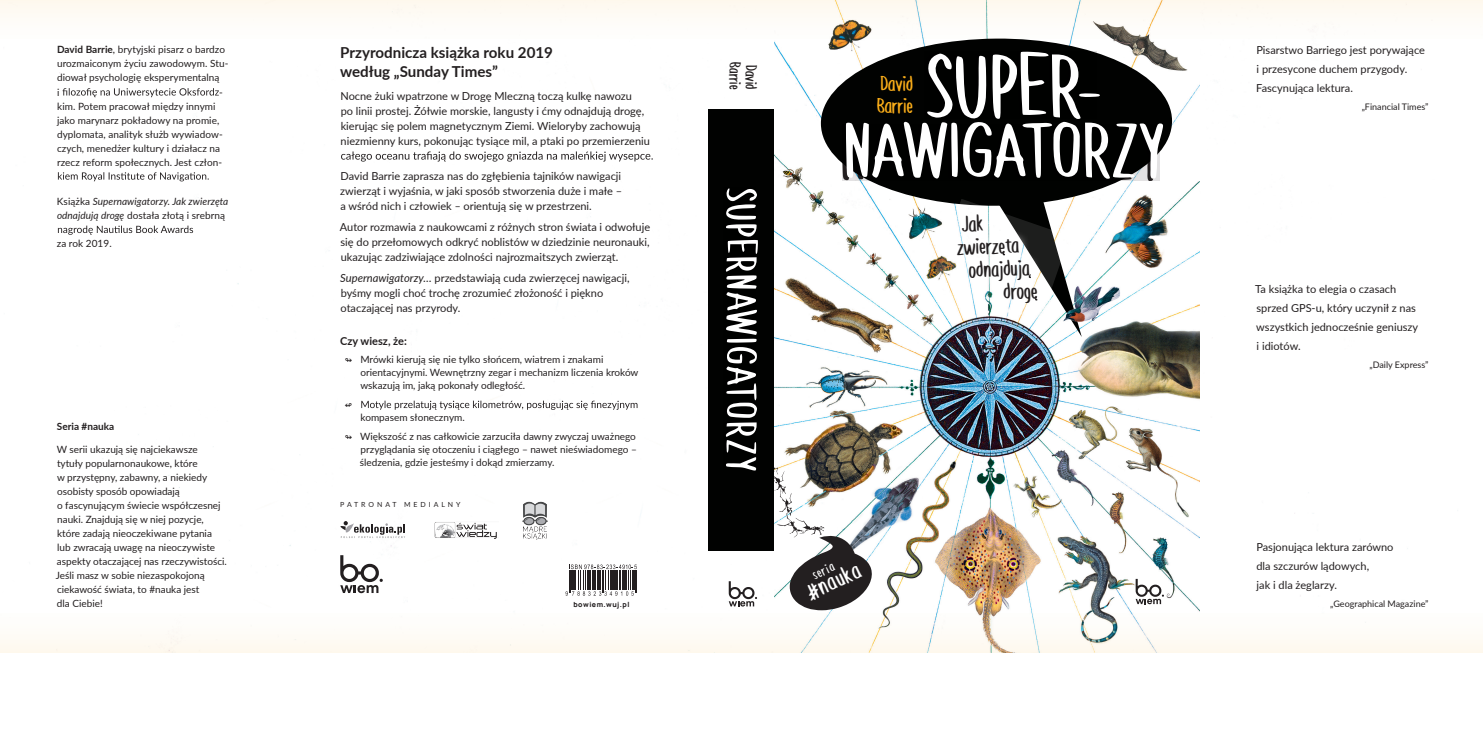
<style>
.page{position:relative;width:1483px;height:752px;background:#fff}
.page>*{position:absolute;margin:0;border:0;box-sizing:border-box;transform-origin:0 0}
.t1{font:111.7px "Bruzh";letter-spacing:.015em;color:#fff}
.t2{font:97.2px "Bruzh";letter-spacing:.015em;color:#fff}
.t3{font:53.2px "Bruzh";letter-spacing:.04em;color:#fff;scale:1.05 1}
.t4{font:30px "Bruzh";color:#fff}
.t5{font:27.5px "Bruzh";color:#231f20}
.t6{font:26.4px/21.9px "Bruzh";color:#faad19}
.t7{font:20px "Bruzh";color:#231f20}
.t8{font:17px "Bruzh";color:#fff}
.t9{font:700 15.1px/19px "Lato";color:#231f20}
.t10{font:11px/15px "Lato";color:#231f20}
.t11{font:700 11px "Lato";color:#231f20}
.t12{font:10px/14px "Lato";color:#231f20}
.t13{font:italic 10px/14px "Lato";letter-spacing:.005em;color:#231f20}
.t14{font:700 10px "Lato";color:#231f20}
.t15{font:9px "Lato";color:#231f20}
.t16{font:7px "Lato";letter-spacing:.42em;color:#231f20}
.t17{font:800 7px "Manrope";letter-spacing:.075em;color:#231f20}
.s1{font-weight:700}
.s2{font-style:normal}
.s3{font-style:italic;font-size:11.2px}
</style>
<div class="page">
<svg style="left:341px;top:151px;width:312px;height:10px"></svg>
<svg style="left:361px;top:400px;width:276px;height:9px"></svg>
<svg style="left:340px;top:521px;width:65px;height:16px"></svg>
<svg style="left:63px;top:88px;width:156px;height:9px"></svg>
<svg style="left:58px;top:172px;width:151px;height:9px"></svg>
<svg style="left:58px;top:225px;width:135px;height:10px"></svg>
<img style="left:523px;top:501px;width:24px;height:38px">
<img style="left:434px;top:522px;width:63px;height:16px">
<img style="left:774px;top:41px;width:425px;height:572px">
<svg style="left:820px;top:39px;width:352px;height:167px;fill:#010201"></svg>
<div style="left:924px;top:51px;width:172px;height:67px;background:#000100"></div>
<svg style="left:842px;top:124px;width:318px;height:57px;background:#0c0c0c"></svg>
<img style="left:1081px;top:268px;width:47px;height:62px">
<div style="left:709px;top:109px;width:65px;height:441px;background:#010201"></div>
<div style="left:0;top:0;width:1483px;height:39px;background:#fefcf7"></div>
<div style="left:0;top:613px;width:1483px;height:39px;background:#fefcf7"></div>
<svg style="left:769px;top:463px;width:103px;height:147px"></svg>
<svg style="left:1135px;top:578px;width:29px;height:26px"></svg>
<svg style="left:340px;top:555px;width:43px;height:38px"></svg>
<svg style="left:729px;top:581px;width:28px;height:25px"></svg>
<svg style="left:565px;top:564px;width:72px;height:32px"></svg>
<svg style="left:932px;top:122px;width:149px;height:215px"></svg>
<p class="t12" style="left:57px;top:42px;width:173px"><span class="s1">David Barrie</span>, brytyjski pisarz o bardzo urozmaiconym życiu zawodowym. Stu&shy;diował psychologię eksperymentalną<br>i</p>
<p class="t12" style="left:219px;top:84px;width:5px">-</p>
<p class="t12" style="left:57px;top:98px;width:167px">kim. Potem pracował między innymi jako marynarz pokładowy na promie, dyplomata, analityk służb wywiadow&shy;czych, menedżer kultury i działacz na rzecz reform społecznych. Jest człon-</p>
<p class="t13" style="left:57px;top:194px;width:173px"><span class="s2">Książka</span> Supernawigatorzy. Jak zwierzęta odnajdują drogę <span class="s2">dostała złotą i srebrną</span></p>
<p class="t12" style="left:57px;top:236px;width:56px">za rok 2019.</p>
<p class="t14" style="left:57px;top:419px;width:59px">Seria #nauka</p>
<p class="t12" style="left:56px;top:441px;width:173px">W serii ukazują się najciekawsze<br>tytuły popularnonaukowe, które<br>w przystępny, zabawny, a niekiedy osobisty sposób opowiadają<br>o fascynującym świecie współczesnej nauki. Znajdują się w niej pozycje, które zadają nieoczekiwane pytania<br>lub zwracają uwagę na nieoczywiste aspekty otaczającej nas rzeczywistości.<br>Jeśli masz w sobie niezaspokojoną ciekawość świata, to #nauka jest<br>dla Ciebie!</p>
<h3 class="t9" style="left:340px;top:42px;width:214px">Przyrodnicza książka roku 2019 według „Sunday Times”</h3>
<p class="t10" style="left:340px;top:87px;width:311px">Nocne żuki wpatrzone w Drogę Mleczną toczą kulkę nawozu<br>po linii prostej. Żółwie morskie, langusty i ćmy odnajdują drogę, kierując się polem magnetycznym Ziemi. Wieloryby zachowują niezmienny kurs, pokonując tysiące mil, a ptaki po przemierzeniu</p>
<p class="t10" style="left:340px;top:168px;width:283px;text-align:justify">David Barrie zaprasza nas do zgłębienia tajników nawigacji zwierząt i wyjaśnia, w jaki sposób stworzenia duże i małe – a wśród nich i człowiek ‒ orientują się w przestrzeni.</p>
<p class="t10" style="left:340px;top:219px;width:312px;text-align:justify">Autor rozmawia z naukowcami z różnych stron świata i odwołuje się do przełomowych odkryć noblistów w dziedzinie neuronauki, ukazując zadziwiające zdolności najrozmaitszych zwierząt.</p>
<p class="t10" style="left:340px;top:269px;width:291px"><span class="s3">Supernawigatorzy…</span> przedstawiają cuda zwierzęcej nawigacji, byśmy mogli choć trochę zrozumieć złożoność i piękno otaczającej nas przyrody.</p>
<p class="t11" style="left:340px;top:332px;width:68px">Czy wiesz, że:</p>
<p class="t12" style="left:360px;top:352px;width:279px;line-height:13px;text-indent:-16px">↬ Mrówki kierują się nie tylko słońcem, wiatrem i znakami orientacyjnymi. Wewnętrzny zegar i mechanizm liczenia kroków wskazują im, jaką pokonały odległość.</p>
<p class="t12" style="left:345px;top:407px;width:292px;line-height:18.7px;text-indent:16px">kompasem słonecznym.<br>↬ Większość z nas całkowicie zarzuciła dawny zwyczaj uważnego</p>
<p class="t12" style="left:360px;top:442px;width:278px;line-height:13px">przyglądania się otoczeniu i ciągłego – nawet nieświadomego – śledzenia, gdzie jesteśmy i dokąd zmierzamy.</p>
<p class="t16" style="left:340px;top:498px;width:122px">PATRONAT MEDIALNY</p>
<p class="t17" style="left:573px;top:598px;width:58px">bowiem.wuj.pl</p>
<h3 class="t7" style="left:745px;top:62px;width:29px;rotate:90deg">Barrie</h3>
<h3 class="t7" style="left:761px;top:65px;width:26px;rotate:90deg">David</h3>
<h3 class="t3" style="left:767px;top:188px;width:271px;rotate:90deg">SUPERNAWIGATORZY</h3>
<h1 class="t1" style="left:926px;top:31px;width:176px">SUPER-</h1>
<h3 class="t6" style="left:877px;top:75px;width:37px">David<br>Barrie</h3>
<h2 class="t2" style="left:845px;top:102px;width:320px">NAWIGATORZY</h2>
<h3 class="t5" style="left:956px;top:233px;width:64px;rotate:-2deg">zwierzeęta</h3>
<h3 class="t5" style="left:968px;top:256px;width:62px;rotate:-2deg">odnajduja</h3>
<h3 class="t5" style="left:1003px;top:278px;width:35px;rotate:-2deg">drogeę</h3>
<h3 class="t8" style="left:809px;top:567px;width:24px;rotate:-25deg">seria</h3>
<h3 class="t4" style="left:801px;top:579px;width:59px;rotate:-25deg">#nauka</h3>
<p class="t10" style="left:1256px;top:40px;width:170px;line-height:18.7px">Pisarstwo Barriego jest porywające i przesycone duchem przygody.<br>Fascynująca lektura.</p>
<p class="t15" style="left:1361px;top:100px;width:68px">„Financial Times”</p>
<p class="t10" style="left:1255px;top:279px;width:164px;line-height:18.7px">Ta książka to elegia o czasach sprzed GPS-u, który uczynił z nas wszystkich jednocześnie geniuszy i idiotów.</p>
<p class="t15" style="left:1369px;top:358px;width:61px">„Daily Express”</p>
<p class="t10" style="left:1256px;top:537px;width:139px;line-height:18.7px">Pasjonująca lektura zarówno dla szczurów lądowych,<br>jak i dla żeglarzy.</p>
<p class="t15" style="left:1330px;top:597px;width:100px">„Geographical Magazine”</p>
</div>
